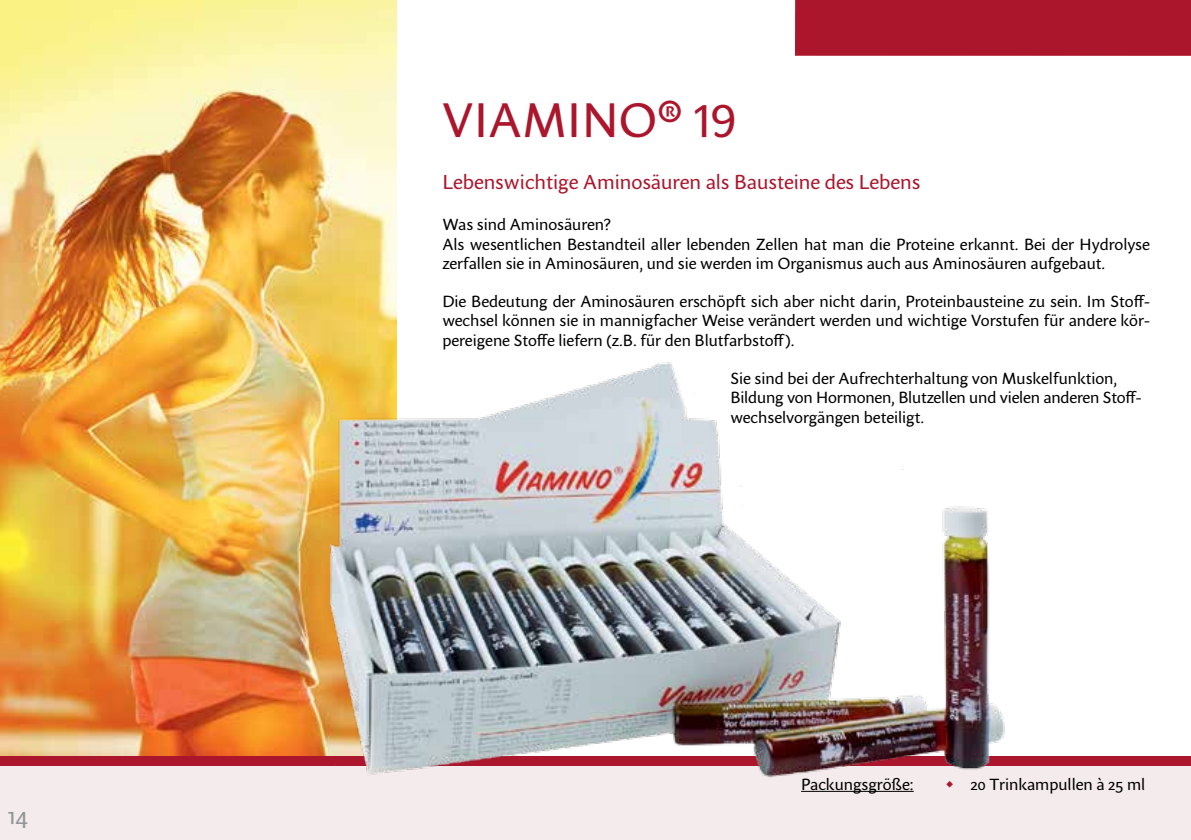
<style>
.page{position:relative;width:1191px;height:840px;background:#fff}
.page>*{position:absolute;margin:0;border:0;box-sizing:border-box;transform-origin:0 0}
.t1{font:48px "Sharik Sans";color:#ac162c}
.t2{font:24px "Sharik Sans";color:#939598}
.t3{font:20px "Sharik Sans";color:#ac162c}
.t4{font:16px/19.2px "Sharik Sans";color:#000}
</style>
<div class="page">
<div style="left:0;top:755px;width:1191px;height:84px;background:#f4ebec"></div>
<div style="left:795px;top:0;width:396px;height:56px;background:#ac162c"></div>
<div style="left:0;top:755px;width:1191px;height:9px;background:#ac162c"></div>
<img style="left:0;top:0;width:397px;height:755px">
<img style="left:313px;top:351px;width:698px;height:427px">
<hr style="left:801px;top:790px;width:112px;height:1px;background:#000">
<h2 class="t2" style="left:8px;top:798px;width:22px">14</h2>
<h1 class="t1" style="left:442px;top:86px;width:62px">Viamino</h1>
<h1 class="t1" style="left:657px;top:86px;width:81px">® 19</h1>
<p class="t3" style="left:442px;top:168px;width:479px">Lebenswichtige Aminosäuren als Bausteine des Lebens</p>
<p class="t4" style="left:442px;top:214px;width:709px">Was sind Aminosäuren?<br>Als wesentlichen Bestandteil aller lebenden Zellen hat man die Proteine erkannt. Bei der Hydrolyse zerfallen sie in Aminosäuren, und sie werden im Organismus auch aus Aminosäuren aufgebaut.</p>
<p class="t4" style="left:442px;top:291px;width:709px;text-align:justify">Die Bedeutung der Aminosäuren erschöpft sich aber nicht darin, Proteinbausteine zu sein. Im Stoff&shy;wechsel können sie in mannigfacher Weise verändert werden und wichtige Vorstufen für andere kör&shy;pereigene Stoffe liefern (z.B. für den Blutfarbstoff).</p>
<p class="t4" style="left:730px;top:368px;width:412px">Sie sind bei der Aufrechterhaltung von Muskelfunktion,<br>Bildung von Hormonen, Blutzellen und vielen anderen Stoff&shy;wechselvorgängen beteiligt.</p>
<p class="t4" style="left:801px;top:773px;width:114px">Packungsgröße:</p>
<p class="t4" style="left:970px;top:773px;width:176px">20 Trinkampullen à 25 ml</p>
</div>
